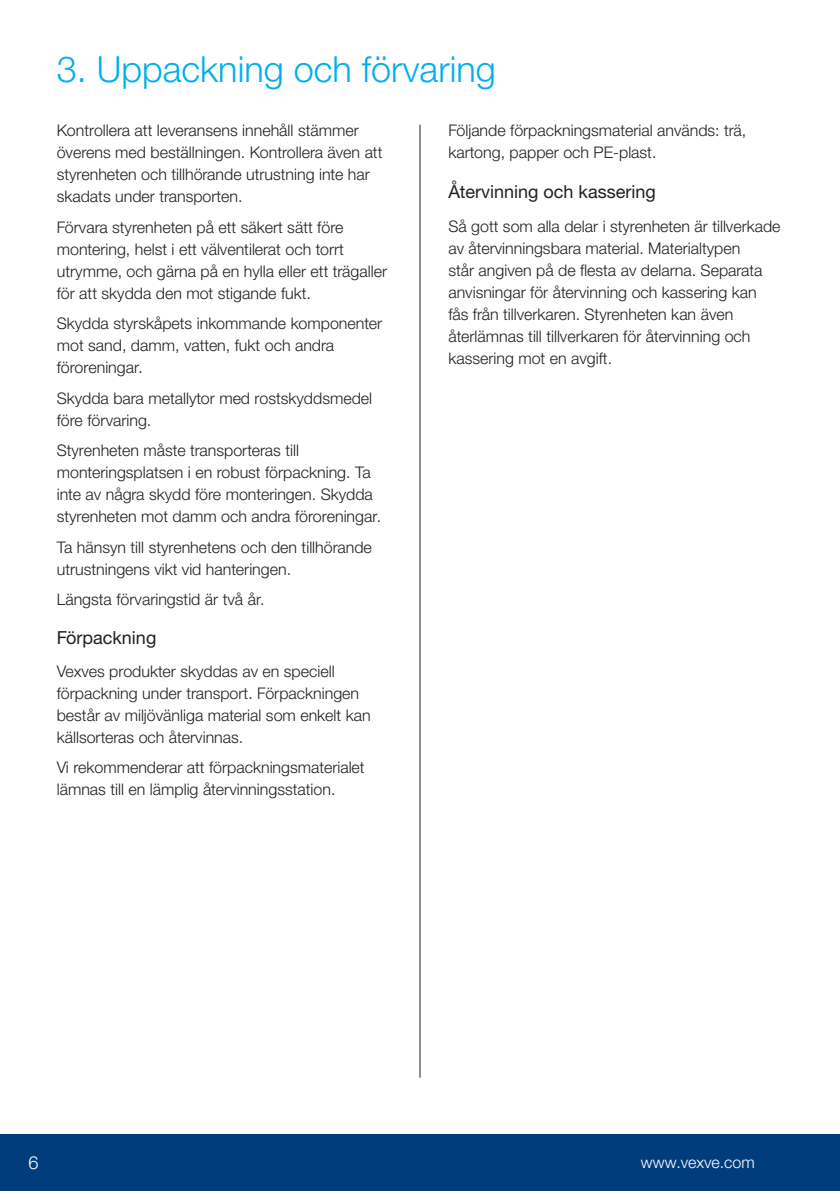
<style>
.page{position:relative;width:840px;height:1191px;background:#fff}
.page>*{position:absolute;margin:0;border:0;box-sizing:border-box;transform-origin:0 0}
.t1{font:300 36px "Helvetica Neue LTW1 G";color:#00aeef}
.t2{font:18px "Helvetica Neue LTW1 G";color:#231f20}
.t3{font:300 18px "Helvetica Neue LTW1 G";color:#fff}
.t4{font:300 16px/22px "Helvetica Neue LTW1 G";color:#231f20}
.t5{font:300 16px "Helvetica Neue LTW1 G";color:#fff}
</style>
<div class="page">
<div style="left:0;top:1134px;width:839px;height:57px;background:#013d7d"></div>
<hr style="left:839px;top:1134px;width:1px;height:57px;background:#013d7d">
<hr style="left:419px;top:125px;width:1px;height:952px;background:#231f20">
<h1 class="t1" style="left:57px;top:48px;width:440px">3. Uppackning och förvaring</h1>
<p class="t4" style="left:57px;top:119px;width:327px">Kontrollera att leveransens innehåll stämmer överens med beställningen. Kontrollera även att styrenheten och tillhörande utrustning inte har skadats under transporten.</p>
<p class="t4" style="left:57px;top:216px;width:331px">Förvara styrenheten på ett säkert sätt före montering, helst i ett välventilerat och torrt utrymme, och gärna på en hylla eller ett trägaller för att skydda den mot stigande fukt.</p>
<p class="t4" style="left:57px;top:312px;width:327px">Skydda styrskåpets inkommande komponenter mot sand, damm, vatten, fukt och andra föroreningar.</p>
<p class="t4" style="left:57px;top:387px;width:317px">Skydda bara metallytor med rostskyddsmedel före förvaring.</p>
<p class="t4" style="left:57px;top:439px;width:326px">Styrenheten måste transporteras till monteringsplatsen i en robust förpackning. Ta inte av några skydd före monteringen. Skydda styrenheten mot damm och andra föroreningar.</p>
<p class="t4" style="left:57px;top:536px;width:316px">Ta hänsyn till styrenhetens och den tillhörande utrustningens vikt vid hanteringen.</p>
<p class="t4" style="left:57px;top:588px;width:209px">Längsta förvaringstid är två år.</p>
<p class="t2" style="left:57px;top:626px;width:101px">Förpackning</p>
<p class="t4" style="left:57px;top:660px;width:315px">Vexves produkter skyddas av en speciell förpackning under transport. Förpackningen består av miljövänliga material som enkelt kan källsorteras och återvinnas.</p>
<p class="t4" style="left:57px;top:756px;width:309px">Vi rekommenderar att förpackningsmaterialet lämnas till en lämplig återvinningsstation.</p>
<p class="t4" style="left:448px;top:119px;width:299px">Följande förpackningsmaterial används: trä, kartong, papper och PE-plast.</p>
<p class="t2" style="left:448px;top:181px;width:209px">Återvinning och kassering</p>
<p class="t4" style="left:448px;top:215px;width:333px">Så gott som alla delar i styrenheten är tillverkade av återvinningsbara material. Materialtypen<br>står angiven på de flesta av delarna. Separata anvisningar för återvinning och kassering kan fås från tillverkaren. Styrenheten kan även återlämnas till tillverkaren för återvinning och kassering mot en avgift.</p>
<p class="t3" style="left:28px;top:1151px;width:12px">6</p>
<p class="t5" style="left:640px;top:1152px;width:116px">www.vexve.com</p>
</div>
